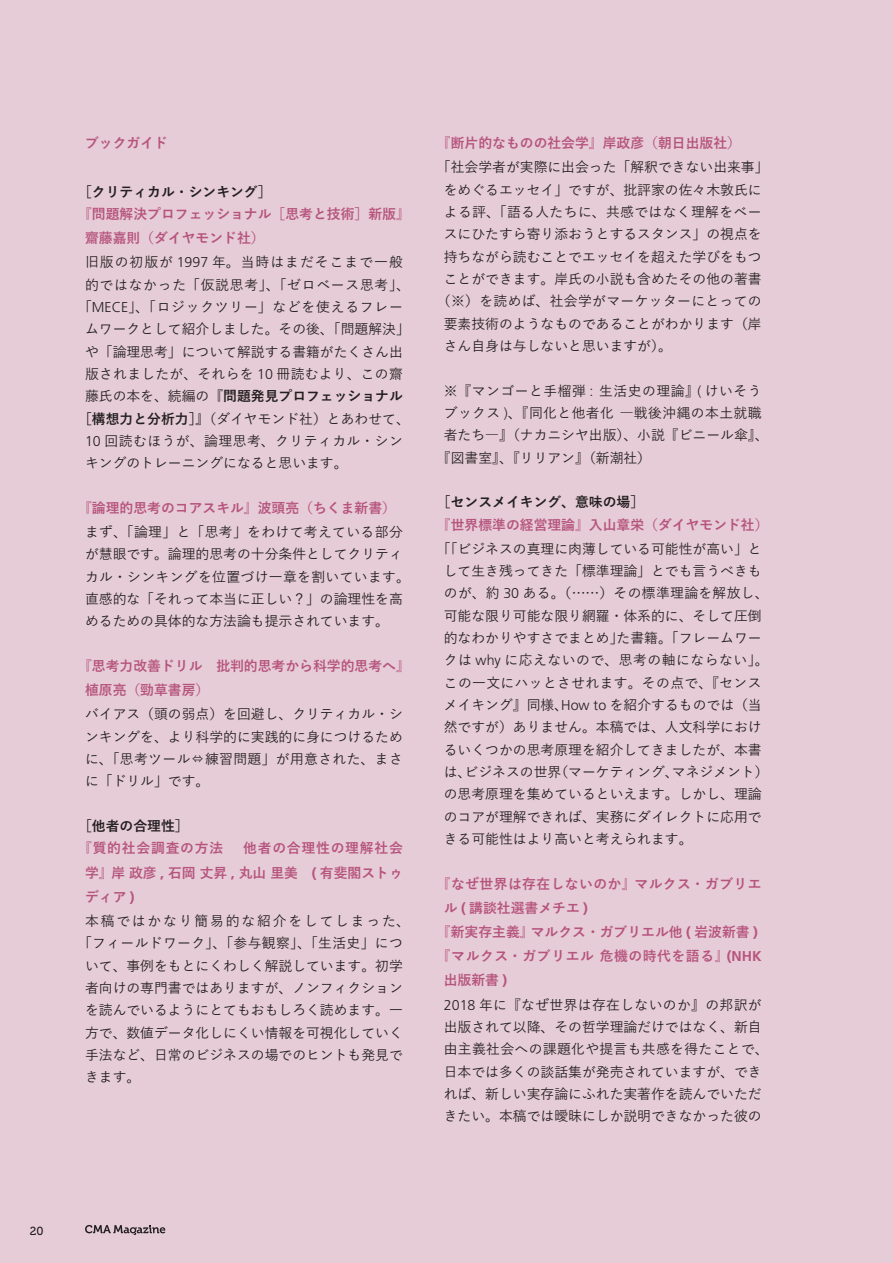
<style>
.page{position:relative;width:893px;height:1263px;background:#e6ccd6}
.page>*{position:absolute;margin:0;border:0;box-sizing:border-box;transform-origin:0 0}
.t1{font:500 13.8px/22.4px "Yu Gothic";color:#231f20}
.t2{font:700 13.8px/24.2px "Yu Gothic";color:#b6547e}
.t3{font:700 13.8px/24.2px "Yu Gothic";letter-spacing:.055em;color:#b6547e}
.t4{font:500 13.8px "Yu Gothic";letter-spacing:.025em;color:#231f20}
.t5{font:700 13.8px "Yu Gothic";color:#231f20}
.t6{font:500 13.8px "Yu Gothic";letter-spacing:.055em;color:#231f20}
.t7{font:500 13.8px "Yu Gothic";letter-spacing:.035em;color:#231f20}
.t8{font:700 13.8px "Yu Gothic";letter-spacing:.04em;color:#b6547e}
.t9{font:500 13.8px "Yu Gothic";letter-spacing:.02em;color:#231f20}
.t10{font:500 13.8px "Yu Gothic";letter-spacing:.03em;color:#231f20}
.t11{font:700 13.8px "Yu Gothic";letter-spacing:.03em;color:#b6547e}
.t12{font:11.7px "Museo 500";color:#231f20}
.s1{font-weight:500;color:#231f20}
.s2{font-family:"Frutiger LT Pro";font-weight:300;font-size:14.25px;color:#231f20}
.s3{font-family:"Frutiger LT Pro";font-weight:300;font-size:14.25px}
.s4{font-weight:500}
.s5{font-weight:700}
.s6{font-family:"Frutiger LT Pro";font-size:14.25px}
</style>
<div class="page">
<hr style="left:892px;top:0;width:1px;height:1263px;background:#dec2cd">
<svg style="left:85px;top:1225px;width:80px;height:10px"></svg>
<p class="t12" style="left:30px;top:1224px;width:15px">20</p>
<p class="t2" style="left:85px;top:131px;width:84px">ブックガイド</p>
<p class="t5" style="left:78px;top:184px;width:195px">［クリティカル・シンキング］</p>
<p class="t2" style="left:85px;top:202px;width:326px;text-indent:-7px">『問題解決プロフェッショナル［思考と技術］新版』齋藤嘉則（ダイヤモンド社）<br><span class="s1">旧版の初版が</span> <span class="s2">1997</span> <span class="s1">年。当時はまだそこまで一般</span></p>
<p class="t6" style="left:85px;top:272px;width:326px">的ではなかった「仮説思考」、「ゼロベース思考」、</p>
<p class="t6" style="left:78px;top:294px;width:326px">「<span class="s3">MECE</span>」、「ロジックツリー」などを使えるフレー</p>
<p class="t1" style="left:85px;top:316px;width:326px">ムワークとして紹介しました。その後、「問題解決」</p>
<p class="t1" style="left:85px;top:339px;width:319px">や「論理思考」について解説する書籍がたくさん出</p>
<p class="t9" style="left:85px;top:361px;width:319px">版されましたが、それらを <span class="s3">10</span> 冊読むより、この齋</p>
<p class="t5" style="left:85px;top:388px;width:333px"><span class="s4">藤氏の本を、続編の</span>『問題発見プロフェッショナル　</p>
<p class="t1" style="left:78px;top:405px;width:333px"><span class="s5">［構想力と分析力］』</span>（ダイヤモンド社）とあわせて、</p>
<p class="t7" style="left:85px;top:428px;width:319px"><span class="s3">10</span> 回読むほうが、論理思考、クリティカル・シン</p>
<p class="t1" style="left:85px;top:450px;width:264px">キングのトレーニングになると思います。</p>
<p class="t2" style="left:78px;top:496px;width:319px">『論理的思考のコアスキル』波頭亮（ちくま新書）</p>
<p class="t1" style="left:85px;top:519px;width:326px">まず、「論理」と「思考」をわけて考えている部分が慧眼です。論理的思考の十分条件としてクリティカル・シンキングを位置づけ一章を割いています。直感的な「それって本当に正しい？」の論理性を高めるための具体的な方法論も提示されています。</p>
<p class="t2" style="left:85px;top:654px;width:326px;text-indent:-7px">『思考力改善ドリル　批判的思考から科学的思考へ』植原亮（勁草書房）</p>
<p class="t1" style="left:85px;top:701px;width:319px;text-align:justify">バイアス（頭の弱点）を回避し、クリティカル・シンキングを、より科学的に実践的に身につけるために、「思考ツール⇔練習問題」が用意された、まさに「ドリル」です。</p>
<p class="t5" style="left:78px;top:818px;width:112px">［他者の合理性］</p>
<p class="t3" style="left:85px;top:836px;width:326px;text-indent:-7px">『質的社会調査の方法　他者の合理性の理解社会学』岸政彦 <span class="s6">,</span> 石岡丈昇 <span class="s6">,</span> 丸山里美　<span class="s6">(</span> 有斐閣ストゥディア <span class="s6">)<br></span><span class="s1">本稿ではかなり簡易的な紹介をしてしまった、</span></p>
<p class="t1" style="left:85px;top:930px;width:319px;text-align:justify;text-indent:-7px">「フィールドワーク」、「参与観察」、「生活史」について、事例をもとにくわしく解説しています。初学者向けの専門書ではありますが、ノンフィクションを読んでいるようにとてもおもしろく読めます。一方で、数値データ化しにくい情報を可視化していく手法など、日常のビジネスの場でのヒントも発見できます。</p>
<p class="t2" style="left:437px;top:131px;width:306px">『断片的なものの社会学』岸政彦（朝日出版社）</p>
<p class="t1" style="left:437px;top:154px;width:333px">「社会学者が実際に出会った「解釈できない出来事」</p>
<p class="t1" style="left:444px;top:177px;width:319px">をめぐるエッセイ」ですが、批評家の佐々木敦氏に</p>
<p class="t4" style="left:444px;top:199px;width:319px">よる評、「語る人たちに、共感ではなく理解をベー</p>
<p class="t1" style="left:444px;top:221px;width:319px">スにひたすら寄り添おうとするスタンス」の視点を</p>
<p class="t1" style="left:444px;top:244px;width:319px">持ちながら読むことでエッセイを超えた学びをもつ</p>
<p class="t1" style="left:444px;top:266px;width:319px">ことができます。岸氏の小説も含めたその他の著書</p>
<p class="t4" style="left:437px;top:289px;width:326px">（※）を読めば、社会学がマーケッターにとっての</p>
<p class="t1" style="left:444px;top:311px;width:319px">要素技術のようなものであることがわかります（岸</p>
<p class="t1" style="left:444px;top:333px;width:230px">さん自身は与しないと思いますが）。</p>
<p class="t7" style="left:444px;top:378px;width:319px">※『マンゴーと手榴弾 <span class="s3">:</span> 生活史の理論』<span class="s3">(</span> けいそう</p>
<p class="t10" style="left:444px;top:400px;width:319px">ブックス <span class="s3">)</span>、『同化と他者化 ―戦後沖縄の本土就職</p>
<p class="t1" style="left:444px;top:422px;width:326px">者たち―』（ナカニシヤ出版）、小説『ビニール傘』、</p>
<p class="t1" style="left:437px;top:445px;width:216px">『図書室』、『リリアン』（新潮社）</p>
<p class="t5" style="left:437px;top:494px;width:209px">［センスメイキング、意味の場］</p>
<p class="t2" style="left:437px;top:513px;width:333px">『世界標準の経営理論』入山章栄（ダイヤモンド社）</p>
<p class="t1" style="left:444px;top:536px;width:326px;text-indent:-7px">「「ビジネスの真理に肉薄している可能性が高い」として生き残ってきた「標準理論」とでも言うべきものが、約 <span class="s3">30</span> ある。（……）その標準理論を解放し、可能な限り可能な限り網羅・体系的に、そして圧倒的なわかりやすさでまとめ」た書籍。「フレームワークは <span class="s3">why</span> に応えないので、思考の軸にならない」。この一文にハッとさせれます。その点で、『センスメイキング』同様、<span class="s3">How to</span> を紹介するものでは（当然ですが）ありません。本稿では、人文科学におけるいくつかの思考原理を紹介してきましたが、本書は、ビジネスの世界（マーケティング、マネジメント）の思考原理を集めているといえます。しかし、理論のコアが理解できれば、実務にダイレクトに応用できる可能性はより高いと考えられます。</p>
<p class="t11" style="left:437px;top:876px;width:326px">『なぜ世界は存在しないのか』マルクス・ガブリエ</p>
<p class="t2" style="left:444px;top:896px;width:146px">ル <span class="s6">(</span> 講談社選書メチエ <span class="s6">)</span></p>
<p class="t2" style="left:437px;top:920px;width:322px">『新実存主義』マルクス・ガブリエル他 <span class="s6">(</span> 岩波新書 <span class="s6">)</span></p>
<p class="t8" style="left:437px;top:948px;width:326px">『マルクス・ガブリエル危機の時代を語る』<span class="s6">(NHK</span></p>
<p class="t2" style="left:444px;top:968px;width:65px">出版新書 <span class="s6">)</span></p>
<p class="t4" style="left:444px;top:992px;width:319px"><span class="s3">2018</span> 年に『なぜ世界は存在しないのか』の邦訳が</p>
<p class="t1" style="left:444px;top:1014px;width:326px">出版されて以降、その哲学理論だけではなく、新自由主義社会への課題化や提言も共感を得たことで、日本では多くの談話集が発売されていますが、できれば、新しい実存論にふれた実著作を読んでいただきたい。本稿では曖昧にしか説明できなかった彼の</p>
</div>
